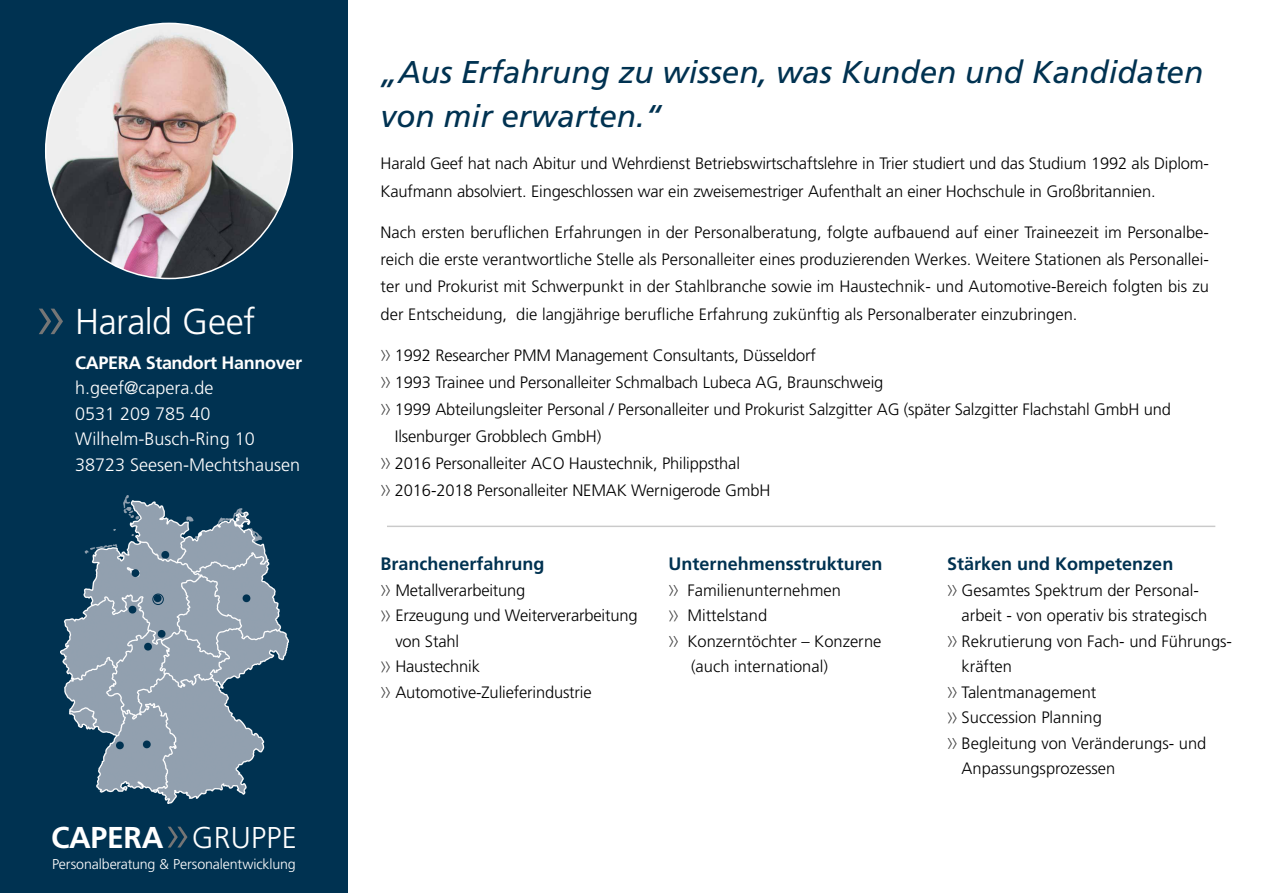
<style>
.page{position:relative;width:1263px;height:893px;background:#fff}
.page>*{position:absolute;margin:0;border:0;box-sizing:border-box;transform-origin:0 0}
.t1{font:300 36px "Frutiger LT Std";letter-spacing:-.015em;color:#fff}
.t2{font:italic 31.5px/43.5px "Frutiger LT Std";color:#003251}
.t3{font:700 30.15px "Frutiger LT Std";letter-spacing:-.01em;color:#fff}
.t4{font:300 18px/25.5px "Frutiger LT Std";color:#fff}
.t5{font:700 18px "Frutiger LT Std";color:#003251}
.t6{font:700 18px "Frutiger LT Std";letter-spacing:-.02em;color:#fff}
.t7{font:300 16.5px/25.5px "Frutiger LT Std";letter-spacing:-.01em;color:#000}
.t8{font:300 14.25px "Frutiger LT Std";letter-spacing:-.01em;color:#fff}
.s1{font-weight:300;font-size:30px}
</style>
<div class="page">
<div style="left:0;top:0;width:348px;height:893px;background:#003251"></div>
<img style="left:46px;top:23px;width:246px;height:256px">
<svg style="left:39px;top:309px;width:24px;height:25px"></svg>
<svg style="left:381px;top:350px;width:9px;height:11px"></svg>
<svg style="left:381px;top:377px;width:9px;height:11px"></svg>
<svg style="left:381px;top:404px;width:9px;height:11px"></svg>
<svg style="left:381px;top:458px;width:9px;height:11px"></svg>
<svg style="left:381px;top:485px;width:9px;height:11px"></svg>
<svg style="left:381px;top:585px;width:9px;height:11px"></svg>
<svg style="left:381px;top:610px;width:9px;height:11px"></svg>
<svg style="left:381px;top:661px;width:9px;height:11px"></svg>
<svg style="left:381px;top:687px;width:9px;height:11px"></svg>
<svg style="left:669px;top:585px;width:9px;height:11px"></svg>
<svg style="left:669px;top:610px;width:9px;height:11px"></svg>
<svg style="left:669px;top:636px;width:9px;height:11px"></svg>
<svg style="left:947px;top:585px;width:10px;height:11px"></svg>
<svg style="left:947px;top:636px;width:10px;height:11px"></svg>
<svg style="left:947px;top:687px;width:10px;height:11px"></svg>
<svg style="left:947px;top:712px;width:10px;height:11px"></svg>
<svg style="left:947px;top:738px;width:10px;height:11px"></svg>
<hr style="left:387px;top:526px;width:828px;height:1px;background:#000">
<svg style="left:168px;top:827px;width:19px;height:20px"></svg>
<img style="left:60px;top:496px;width:228px;height:308px">
<div style="left:153px;top:594px;width:11px;height:11px;border:1px solid #003251;border-radius:50%"></div>
<h1 class="t1" style="left:75px;top:301px;width:182px">Harald Geef</h1>
<p class="t6" style="left:75px;top:352px;width:228px">CAPERA Standort Hannover</p>
<p class="t4" style="left:75px;top:376px;width:227px">h.geef@capera.de<br>0531 209 785 40<br>Wilhelm-Busch-Ring 10<br>38723 Seesen-Mechtshausen</p>
<h3 class="t3" style="left:51px;top:819px;width:247px">CAPERA <span class="s1">GRUPPE</span></h3>
<p class="t8" style="left:52px;top:856px;width:245px">Personalberatung &amp; Personalentwicklung</p>
<h2 class="t2" style="left:381px;top:51px;width:824px">„Aus Erfahrung zu wissen, was Kunden und Kandidaten von mir erwarten.“</h2>
<p class="t7" style="left:381px;top:149px;width:830px;line-height:28.5px">Harald Geef hat nach Abitur und Wehrdienst Betriebswirtschaftslehre in Trier studiert und das Studium 1992 als Diplom-<br>Kaufmann absolviert. Eingeschlossen war ein zweisemestriger Aufenthalt an einer Hochschule in Großbritannien.</p>
<p class="t7" style="left:381px;top:219px;width:830px;line-height:27px;text-align:justify">Nach ersten beruflichen Erfahrungen in der Personalberatung, folgte aufbauend auf einer Traineezeit im Personalbe&shy;reich die erste verantwortliche Stelle als Personalleiter eines produzierenden Werkes. Weitere Stationen als Personallei&shy;ter und Prokurist mit Schwerpunkt in der Stahlbranche sowie im Haustechnik- und Automotive-Bereich folgten bis zu</p>
<p class="t7" style="left:381px;top:302px;width:698px">der Entscheidung, die langjährige berufliche Erfahrung zukünftig als Personalberater einzubringen.</p>
<p class="t7" style="left:395px;top:342px;width:777px;line-height:27px">1992 Researcher PMM Management Consultants, Düsseldorf<br>1993 Trainee und Personalleiter Schmalbach Lubeca AG, Braunschweig<br>1999 Abteilungsleiter Personal / Personalleiter und Prokurist Salzgitter AG (später Salzgitter Flachstahl GmbH und Ilsenburger Grobblech GmbH)<br>2016 Personalleiter ACO Haustechnik, Philippsthal<br>2016-2018 Personalleiter NEMAK Wernigerode GmbH</p>
<p class="t5" style="left:381px;top:553px;width:166px">Branchenerfahrung</p>
<p class="t7" style="left:395px;top:578px;width:244px">Metallverarbeitung<br>Erzeugung und Weiterverarbeitung von Stahl<br>Haustechnik<br>Automotive-Zulieferindustrie</p>
<p class="t5" style="left:668px;top:553px;width:216px">Unternehmensstrukturen</p>
<p class="t7" style="left:687px;top:578px;width:196px">Familienunternehmen<br>Mittelstand<br>Konzerntöchter – Konzerne (auch international)</p>
<p class="t5" style="left:947px;top:553px;width:228px">Stärken und Kompetenzen</p>
<p class="t7" style="left:961px;top:578px;width:272px">Gesamtes Spektrum der Personal&shy;arbeit - von operativ bis strategisch<br>Rekrutierung von Fach- und Führungs&shy;kräften<br>Talentmanagement<br>Succession Planning<br>Begleitung von Veränderungs- und<br>Anpassungsprozessen</p>
</div>
